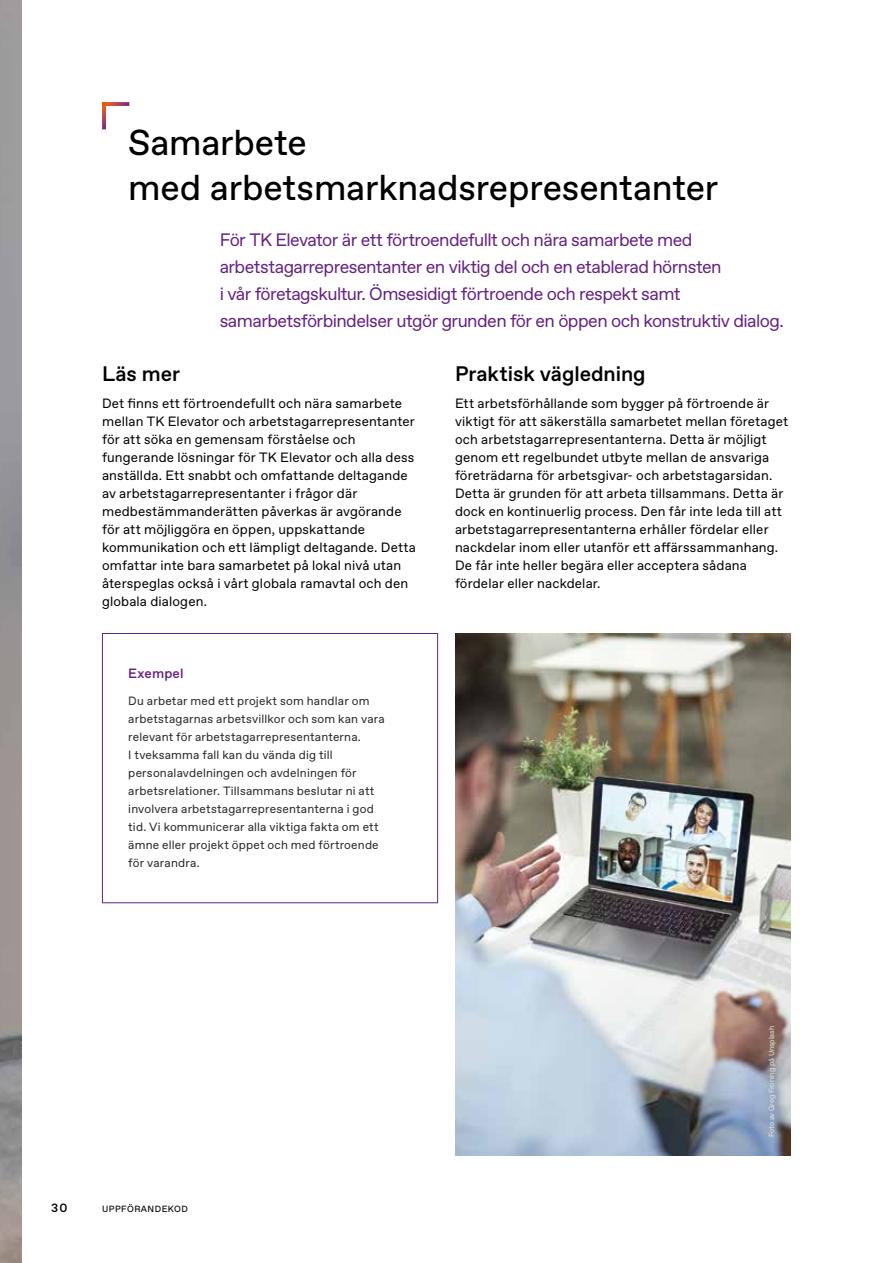
<style>
.page{position:relative;width:893px;height:1263px;background:#fff}
.page>*{position:absolute;margin:0;border:0;box-sizing:border-box;transform-origin:0 0}
.t1{font:36px/45px "TKE Type";letter-spacing:-.005em;color:#000}
.t2{font:500 21px "TKE Type";color:#000}
.t3{font:18px/27px "TKE Type";letter-spacing:-.03em;color:#662383}
.t4{font:13.5px/18px "TKE Type";letter-spacing:.01em;color:#000}
.t5{font:500 13.5px "TKE Type";letter-spacing:.015em;color:#662383}
.t6{font:12px/18px "TKE Type";letter-spacing:.015em;color:#282827}
.t7{font:500 12px "TKE Type";color:#000}
.t8{font:9px "TKE Type";letter-spacing:.05em;color:#000}
.t9{font:7.5px "TKE Type";letter-spacing:-.015em;color:#e3e3e3}
</style>
<div class="page">
<img style="left:0;top:0;width:21px;height:1263px">
<svg style="left:102px;top:106px;width:4px;height:23px"></svg>
<svg style="left:102px;top:102px;width:27px;height:4px"></svg>
<div style="left:102px;top:633px;width:336px;height:270px;border:1px solid #662383"></div>
<hr style="left:892px;top:0;width:1px;height:1263px;background:#e3e3e3">
<img style="left:455px;top:633px;width:336px;height:522px">
<h1 class="t1" style="left:128px;top:121px;width:592px">Samarbete<br>med arbetsmarknadsrepresentanter</h1>
<p class="t3" style="left:220px;top:227px;width:566px">För TK Elevator är ett förtroendefullt och nära samarbete med arbetstagarrepresentanter en viktig del och en etablerad hörnsten<br>i vår företagskultur. Ömsesidigt förtroende och respekt samt samarbetsförbindelser utgör grunden för en öppen och konstruktiv dialog.</p>
<h2 class="t2" style="left:102px;top:361px;width:80px">Läs mer</h2>
<p class="t4" style="left:102px;top:395px;width:315px">Det finns ett förtroendefullt och nära samarbete mellan TK Elevator och arbetstagarrepresentanter för att söka en gemensam förståelse och fungerande lösningar för TK Elevator och alla dess anställda. Ett snabbt och omfattande deltagande av arbetstagarrepresentanter i frågor där medbestämmanderätten påverkas är avgörande för att möjliggöra en öppen, uppskattande kommunikation och ett lämpligt deltagande. Detta omfattar inte bara samarbetet på lokal nivå utan återspeglas också i vårt globala ramavtal och den globala dialogen.</p>
<p class="t5" style="left:128px;top:665px;width:57px">Exempel</p>
<p class="t6" style="left:128px;top:692px;width:258px">Du arbetar med ett projekt som handlar om arbetstagarnas arbetsvillkor och som kan vara relevant för arbetstagarrepresentanterna.<br>I tveksamma fall kan du vända dig till personalavdelningen och avdelningen för arbetsrelationer. Tillsammans beslutar ni att involvera arbetstagarrepresentanterna i god tid. Vi kommunicerar alla viktiga fakta om ett ämne eller projekt öppet och med förtroende för varandra.</p>
<h2 class="t2" style="left:455px;top:361px;width:192px">Praktisk vägledning</h2>
<p class="t4" style="left:455px;top:395px;width:335px">Ett arbetsförhållande som bygger på förtroende är viktigt för att säkerställa samarbetet mellan företaget och arbetstagarrepresentanterna. Detta är möjligt genom ett regelbundet utbyte mellan de ansvariga företrädarna för arbetsgivar- och arbetstagarsidan.<br>Detta är grunden för att arbeta tillsammans. Detta är dock en kontinuerlig process. Den får inte leda till att arbetstagarrepresentanterna erhåller fördelar eller nackdelar inom eller utanför ett affärssammanhang.<br>De får inte heller begära eller acceptera sådana fördelar eller nackdelar.</p>
<p class="t7" style="left:51px;top:1201px;width:18px">30</p>
<p class="t8" style="left:102px;top:1203px;width:87px">UPPFÖRANDEKOD</p>
<p class="t9" style="left:767px;top:1137px;width:113px;rotate:-90deg">Foto av Greg Froning på Unsplash</p>
</div>
